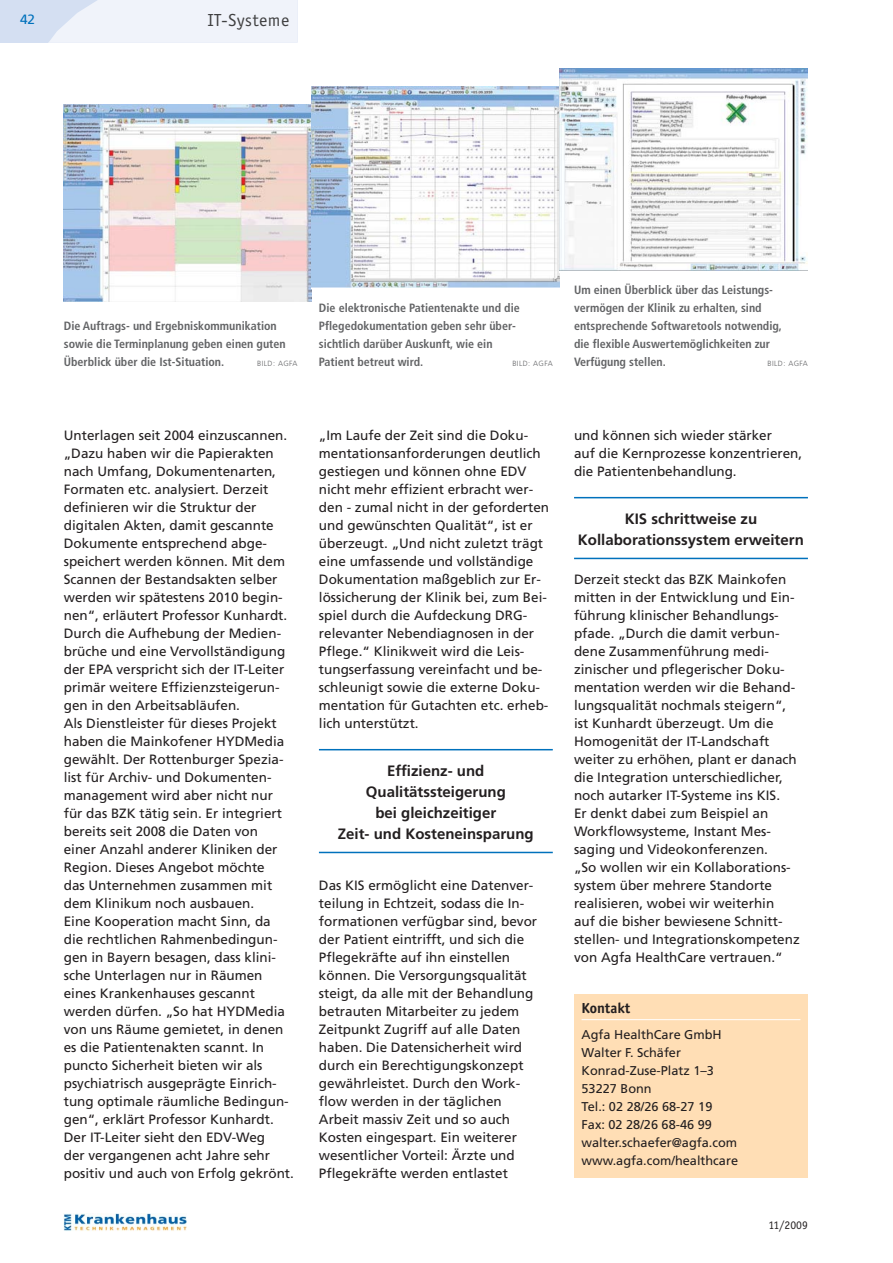
<style>
.page{position:relative;width:893px;height:1263px;background:#fff}
.page>*{position:absolute;margin:0;border:0;box-sizing:border-box;transform-origin:0 0}
.t1{font:18px "Officina Sans";letter-spacing:.03em;color:#404041}
.t2{font:700 15px/21px "Frutiger";color:#231f20;text-align:center}
.t3{font:700 15px "Officina Sans";color:#231f20}
.t4{font:13.5px/18px "Frutiger";color:#231f20}
.t5{font:13.5px "Frutiger";color:#0071bc}
.t6{font:12.75px/18px "Frutiger";color:#231f20}
.t7{font:700 condensed 12px/18px "Frutiger";color:#636466}
.t8{font:12px "Officina Sans";color:#231f20}
.t9{font:300 7.5px "Frutiger";letter-spacing:.055em;color:#636466}
</style>
<div class="page">
<div style="left:0;top:0;width:298px;height:43px;background:#d4dff2"></div>
<svg style="left:49px;top:0;width:249px;height:43px"></svg>
<img style="left:64px;top:1213px;width:123px;height:18px">
<hr style="left:319px;top:749px;width:234px;height:1px;background:#0071bc">
<hr style="left:319px;top:852px;width:234px;height:1px;background:#0071bc">
<hr style="left:574px;top:497px;width:234px;height:1px;background:#0071bc">
<hr style="left:574px;top:558px;width:234px;height:1px;background:#0071bc">
<div style="left:574px;top:994px;width:234px;height:184px;background:#ffdeb5"></div>
<hr style="left:582px;top:1019px;width:218px;height:1px;background:#fff">
<img style="left:64px;top:104px;width:248px;height:198px">
<img style="left:312px;top:86px;width:248px;height:202px">
<img style="left:560px;top:68px;width:248px;height:203px">
<p class="t5" style="left:20px;top:14px;width:17px">42</p>
<p class="t1" style="left:208px;top:13px;width:83px">IT-Systeme</p>
<p class="t7" style="left:64px;top:318px;width:223px">Die Auftrags- und Ergebniskommunikation sowie die Terminplanung geben einen guten<br>Überblick über die Ist-Situation.</p>
<p class="t9" style="left:257px;top:360px;width:42px">BILD: AGFA</p>
<p class="t7" style="left:319px;top:300px;width:202px">Die elektronische Patientenakte und die Pflegedokumentation geben sehr übe r - sichtlich darüber Auskunft, wie ein Patient betreut wird.</p>
<p class="t9" style="left:512px;top:360px;width:42px">BILD: AGFA</p>
<p class="t7" style="left:574px;top:282px;width:209px">Um einen Überblick über das Leistungs - vermögen der Klinik zu erhalten, sind<br>ent sprechende Softwaretools notwendig, die flexible Auswertemöglichkeiten zur Verfügung stellen.</p>
<p class="t9" style="left:767px;top:360px;width:42px">BILD: AGFA</p>
<p class="t4" style="left:64px;top:428px;width:232px">Unterlagen seit 2004 einzuscannen. „Dazu haben wir die Papierakten nach Umfang, Dokumentenarten, Formaten etc. analysiert. Derzeit definieren wir die Struktur der digitalen Akten, damit gescannte Dokumente entsprechend abge - speichert werden können. Mit dem Scannen der Be standsakten selber werden wir spätestens 2010 begin&shy;nen“, erläutert Professor Kunhardt.<br>Durch die Aufhebung der Medien&shy;brüche und eine Vervollständigung der EPA verspricht sich der IT-Leiter primär weitere Effizienzsteigerun&shy;gen in den Arbeitsabläufen.<br>Als Dienstleister für dieses Projekt haben die Mainkofener HYDMedia gewählt. Der Rottenburger Spezia&shy;list für Archiv- und Dokumenten - management wird aber nicht nur für das BZK tätig sein. Er integriert bereits seit 2008 die Daten von<br>einer Anzahl anderer Kliniken der Region. Dieses Angebot möchte<br>das Unternehmen zusammen mit dem Klinikum noch ausbauen.<br>Eine Kooperation macht Sinn, da<br>die rechtlichen Rahmenbedingun&shy;gen in Bayern besagen, dass klini&shy;sche Unterlagen nur in Räumen eines Krankenhauses gescannt werden dürfen. „So hat HYDMedia von uns Räume gemietet, in denen es die Patientenakten scannt. In puncto Sicherheit bieten wir als psychiatrisch ausgeprägte Einrich&shy;tung optimale räumliche Bedingun&shy;gen“, erklärt Professor Kunhardt.<br>Der IT-Leiter sieht den EDV-Weg<br>der vergangenen acht Jahre sehr positiv und auch von Erfolg gekrönt.</p>
<p class="t4" style="left:319px;top:428px;width:232px">„Im Laufe der Zeit sind die Doku&shy;mentationsanforderungen deutlich gestiegen und können ohne EDV nicht mehr effizient erbracht wer&shy;den - zumal nicht in der geforderten und gewünschten Qualität“, ist er überzeugt. „Und nicht zuletzt trägt eine umfassende und vollständige Dokumentation maßgeblich zur Er - lössicherung der Klinik bei, zum Bei&shy;spiel durch die Aufdeckung DRG&shy;relevanter Nebendiagnosen in der Pflege.“ Klinikweit wird die Leis&shy;tungserfassung vereinfacht und be - schleunigt sowie die externe Doku&shy;mentation für Gutachten etc. erheb&shy;lich unterstützt.</p>
<p class="t2" style="left:338px;top:761px;width:197px">Effizienz- und<br>Qualitätssteigerung<br>bei gleichzeitiger<br>Zeit- und Kosteneinsparung</p>
<p class="t4" style="left:319px;top:878px;width:220px">Das KIS ermöglicht eine Datenver - teilung in Echtzeit, sodass die In - formationen verfügbar sind, bevor der Patient eintrifft, und sich die<br>Pflegekräfte auf ihn einstellen können. Die Versorgungsqualität steigt, da alle mit der Behandlung betrauten Mitarbeiter zu jedem<br>Zeitpunkt Zugriff auf alle Daten haben. Die Datensicherheit wird durch ein Berechtigungskonzept gewähr leistet. Durch den Work&shy;flow werden in der täglichen<br>Arbeit massiv Zeit und so auch<br>Kosten eingespart. Ein weiterer wesentlicher Vorteil: Ärzte und<br>Pflegekräfte werden entlastet</p>
<p class="t4" style="left:574px;top:428px;width:230px">und können sich wieder stärker<br>auf die Kern prozesse konzentrieren, die Patientenbehandlung.</p>
<p class="t2" style="left:578px;top:509px;width:228px">KIS schrittweise zu<br>Kollaborationssystem erweitern</p>
<p class="t4" style="left:574px;top:572px;width:227px">Derzeit steckt das BZK Mainkofen mitten in der Entwicklung und Ein&shy;führung klinischer Behandlungs - pfade. „Durch die damit verbun&shy;dene Zusammenführung medi - zinischer und pflegerischer Doku&shy;mentation werden wir die Behand&shy;lungsqualität nochmals steigern“, ist Kunhardt überzeugt. Um die Homogenität der IT-Landschaft weiter zu erhöhen, plant er danach die Integration unterschiedlicher, noch autarker IT-Systeme ins KIS.<br>Er denkt dabei zum Beispiel an Workflowsysteme, Instant Mes&shy;saging und Videokonferenzen.<br>„So wollen wir ein Kollaborations&shy;system über mehrere Standorte realisieren, wobei wir weiterhin<br>auf die bisher bewiesene Schnitt - stellen- und Integrationskompetenz von Agfa HealthCare vertrauen.“</p>
<p class="t3" style="left:582px;top:1002px;width:50px">Kontakt</p>
<p class="t6" style="left:582px;top:1027px;width:158px">Agfa HealthCare GmbH<br>Walter F. Schäfer<br>Konrad-Zuse-Platz 1–3<br>53227 Bonn<br>Tel.: 02 28/26 68-27 19<br>Fax: 02 28/26 68-46 99 walter.schaefer@agfa.com www.agfa.com/healthcare</p>
<p class="t8" style="left:768px;top:1221px;width:41px">11/2009</p>
</div>
